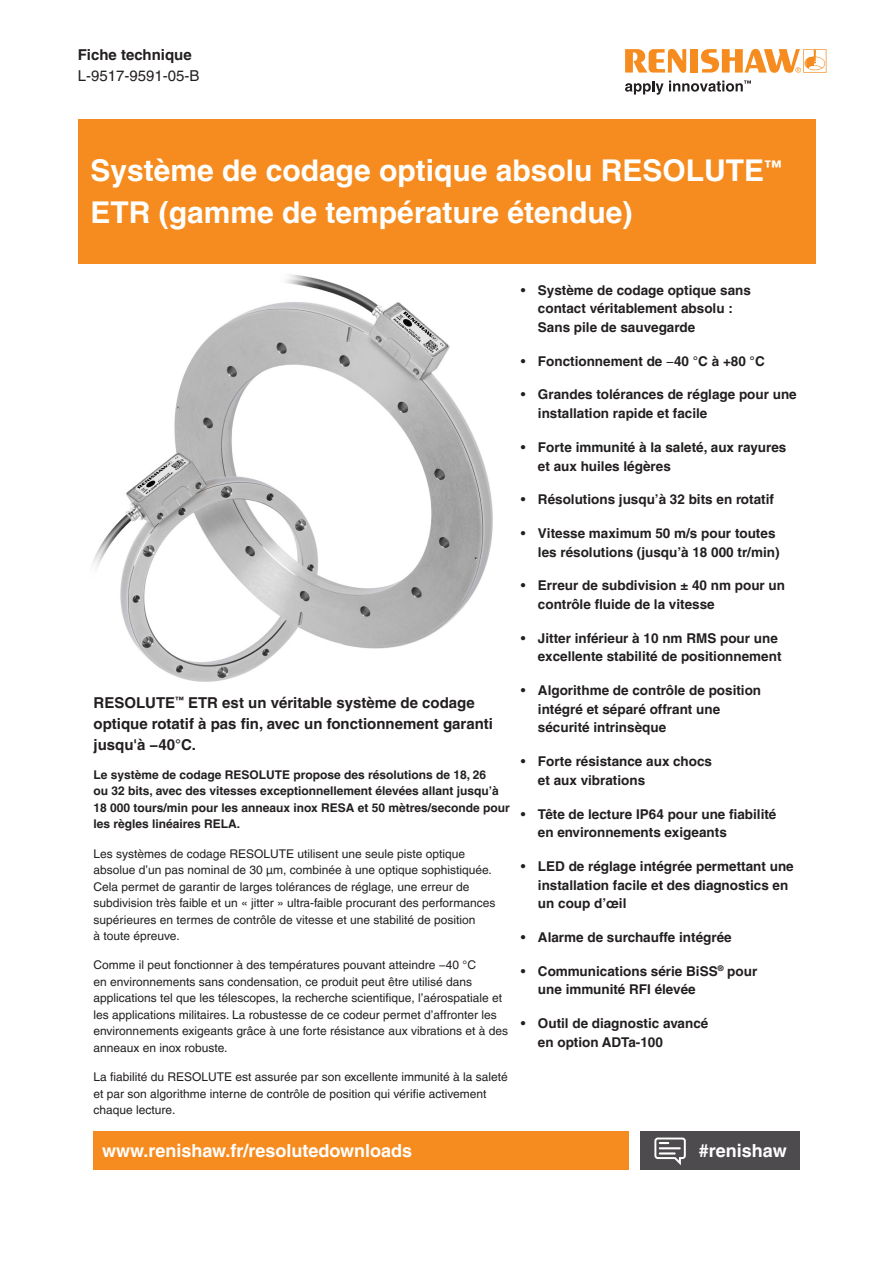
<style>
.page{position:relative;width:893px;height:1263px;background:#fff}
.page>*{position:absolute;margin:0;border:0;box-sizing:border-box;transform-origin:0 0}
.Headline_30pt_BOLD{font:700 30px/42px "Helvetica LT Pro";color:#fff}
.back_page_URL_white___hashtag{font:700 18px "Helvetica LT Pro";color:#fff}
._10pt_Body_Text_Bold{font:700 15px/21px "Helvetica LT Pro";color:#231f20}
.t1{font:15px "Helvetica LT Pro";color:#231f20}
.t2{font:700 13.5px/18.8px "Helvetica LT Pro";color:#231f20}
._8pt_Body_Text{font:12px/16.5px "Helvetica LT Pro";color:#231f20}
._8pt_Body_Text_Bold{font:700 12px/16.5px "Helvetica LT Pro";color:#231f20}
.s1{font-weight:400}
</style>
<div class="page">
<img style="left:92px;top:274px;width:401px;height:408px">
<div style="left:639px;top:1131px;width:160px;height:38px;background:#4d4b4d"></div>
<svg style="left:654px;top:1137px;width:32px;height:28px"></svg>
<div style="left:78px;top:119px;width:737px;height:145px;background:#f68c1f"></div>
<div style="left:94px;top:1131px;width:535px;height:38px;background:#f68c1f"></div>
<svg style="left:625px;top:49px;width:61px;height:24px"></svg>
<div style="left:690px;top:49px;width:8px;height:24px;background:#f68c1f"></div>
<svg style="left:701px;top:49px;width:125px;height:24px"></svg>
<svg style="left:625px;top:80px;width:126px;height:15px"></svg>
<p class="_10pt_Body_Text_Bold" style="left:78px;top:44px;width:115px">Fiche technique</p>
<p class="t1" style="left:78px;top:67px;width:123px">L-9517-9591-05-B</p>
<p class="Headline_30pt_BOLD" style="left:91px;top:150px;width:692px">Système de codage optique absolu RESOLUTE<sup>™<br></sup>ETR (gamme de température étendue)</p>
<p class="_10pt_Body_Text_Bold" style="left:94px;top:692px;width:401px">RESOLUTE<sup>™</sup> ETR est un véritable système de codage optique rotatif à pas fin, avec un fonctionnement garanti jusqu'à −40°C.</p>
<p class="_8pt_Body_Text_Bold" style="left:94px;top:766px;width:418px">Le système de codage RESOLUTE propose des résolutions de 18, 26<br>ou 32 bits, avec des vitesses exceptionnellement élevées allant jusqu’à 18 000 tours/min pour les anneaux inox RESA et 50 mètres/seconde pour les règles linéaires RELA.</p>
<p class="_8pt_Body_Text" style="left:94px;top:845px;width:403px">Les systèmes de codage RESOLUTE utilisent une seule piste optique absolue d’un pas nominal de 30 µm, combinée à une optique sophistiquée.<br>Cela permet de garantir de larges tolérances de réglage, une erreur de subdivision très faible et un « jitter » ultra-faible procurant des performances supérieures en termes de contrôle de vitesse et une stabilité de position<br>à toute épreuve.</p>
<p class="_8pt_Body_Text" style="left:94px;top:957px;width:416px">Comme il peut fonctionner à des températures pouvant atteindre −40 °C<br>en environnements sans condensation, ce produit peut être utilisé dans applications tel que les télescopes, la recherche scientifique, l’aérospatiale et les applications militaires. La robustesse de ce codeur permet d’affronter les environnements exigeants grâce à une forte résistance aux vibrations et à des anneaux en inox robuste.</p>
<p class="_8pt_Body_Text" style="left:94px;top:1069px;width:416px">La fiabilité du RESOLUTE est assurée par son excellente immunité à la saleté et par son algorithme interne de contrôle de position qui vérifie activement chaque lecture.</p>
<p class="back_page_URL_white___hashtag" style="left:102px;top:1139px;width:312px">www.renishaw.fr/resolutedownloads</p>
<p class="t2" style="left:538px;top:280px;width:215px;text-indent:-17px"><span class="s1">•</span> Système de codage optique sans contact véritablement absolu :<br>Sans pile de sauvegarde</p>
<p class="t2" style="left:521px;top:352px;width:245px"><span class="s1">•</span> Fonctionnement de <span class="s1">−</span>40 °C à +80 °C</p>
<p class="t2" style="left:538px;top:385px;width:260px;text-indent:-17px"><span class="s1">•</span> Grandes tolérances de réglage pour une installation rapide et facile</p>
<p class="t2" style="left:538px;top:438px;width:250px;text-indent:-17px"><span class="s1">•</span> Forte immunité à la saleté, aux rayures et aux huiles légères</p>
<p class="t2" style="left:521px;top:490px;width:255px"><span class="s1">•</span> Résolutions jusqu’à 32 bits en rotatif</p>
<p class="t2" style="left:521px;top:524px;width:260px;text-align:right"><span class="s1">•</span> Vitesse maximum 50 m/s pour toutes les résolutions (jusqu’à 18 000 tr/min)</p>
<p class="t2" style="left:538px;top:576px;width:249px;text-indent:-17px"><span class="s1">•</span> Erreur de subdivision ± 40 nm pour un contrôle fluide de la vitesse</p>
<p class="t2" style="left:521px;top:628px;width:262px;text-align:right"><span class="s1">•</span> Jitter inférieur à 10 nm RMS pour une excellente stabilité de positionnement</p>
<p class="t2" style="left:538px;top:681px;width:225px;text-indent:-17px"><span class="s1">•</span> Algorithme de contrôle de position intégré et séparé offrant une sécurité intrinsèque</p>
<p class="t2" style="left:538px;top:752px;width:176px;text-indent:-17px"><span class="s1">•</span> Forte résistance aux chocs et aux vibrations</p>
<p class="t2" style="left:538px;top:804px;width:240px;text-indent:-17px"><span class="s1">•</span> Tête de lecture IP64 pour une fiabilité en environnements exigeants</p>
<p class="t2" style="left:538px;top:857px;width:257px;text-indent:-17px"><span class="s1">•</span> LED de réglage intégrée permettant une installation facile et des diagnostics en un coup d’œil</p>
<p class="t2" style="left:521px;top:928px;width:212px"><span class="s1">•</span> Alarme de surchauffe intégrée</p>
<p class="t2" style="left:538px;top:961px;width:221px;text-indent:-17px"><span class="s1">•</span> Communications série BiSS<sup>®</sup> pour une immunité RFI élevée</p>
<p class="t2" style="left:538px;top:1014px;width:172px;text-indent:-17px"><span class="s1">•</span> Outil de diagnostic avancé en option ADTa-100</p>
<h2 class="back_page_URL_white___hashtag" style="left:699px;top:1139px;width:89px">#renishaw</h2>
</div>
